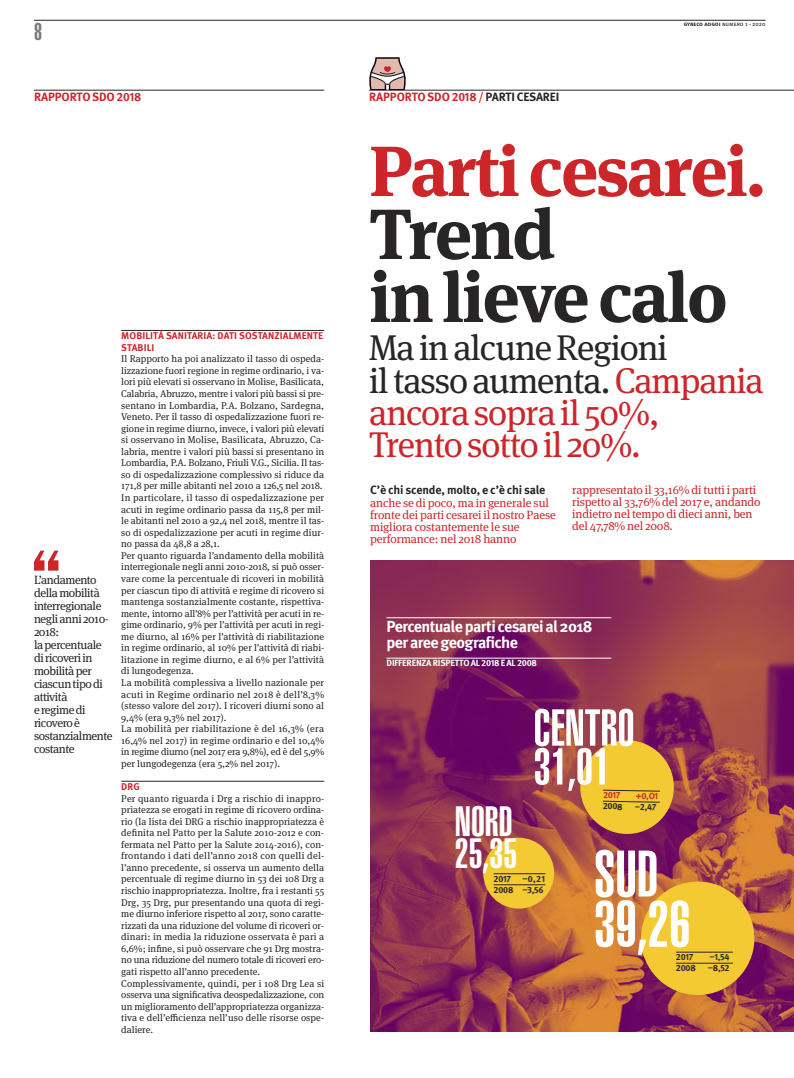
<style>
.page{position:relative;width:794px;height:1078px;background:#fff}
.page>*{position:absolute;margin:0;border:0;box-sizing:border-box;transform-origin:0 0}
.t1{font:700 70.8px/62.9px "Meta Serif OT";color:#272526}
.t2{font:700 70.8px "Meta Serif OT";color:#cc262a}
.t3{font:900 extra-condensed 64.5px/50.3px "Helvetica";color:#fff}
.t4{font:900 extra-condensed 50.9px/38.9px "Helvetica";color:#fff}
.t5{font:900 extra-condensed 41.6px/31.7px "Helvetica";color:#fff}
.t6{font:35.7px/32.2px "Meta Serif OT";letter-spacing:-.03em;color:#cc262a}
.t7{font:900 extra-condensed 24px "Helvetica";color:#7d7c7d}
.t8{font:700 16px/16px "Meta Pro";letter-spacing:-.035em;color:#fff}
.t9{font:12px/12px "Meta Serif OT";letter-spacing:-.01em;color:#cc262a}
.t10{font:12px/13px "Meta Serif OT";letter-spacing:-.035em;color:#272526}
.t11{font:700 12px "Meta Pro";letter-spacing:-.01em;color:#cc262a}
.t12{font:700 12px "Meta Pro";color:#272526}
.t13{font:9.8px/11.6px "Meta Serif OT";color:#272526}
.t14{font:700 9.8px/11.5px "Meta Pro";letter-spacing:.01em;color:#cc262a}
.t15{font:700 9px/11px "Meta Pro";letter-spacing:-.03em;color:#272526}
.t16{font:700 9px "Meta Pro";letter-spacing:-.02em;color:#fff}
.t17{font:700 9px "Meta Pro";color:#cc262a}
.t18{font:6px "Meta Pro";color:#272526}
.s1{font-weight:700}
.s2{color:#272526}
</style>
<div class="page">
<img style="left:370px;top:560px;width:424px;height:471px">
<div style="left:483px;top:837px;width:71px;height:71px;background:#f3ca32;border-radius:50%"></div>
<div style="left:580px;top:740px;width:94px;height:93px;background:#f3ca32;border-radius:50%"></div>
<div style="left:641px;top:881px;width:113px;height:113px;background:#f3ca32;border-radius:50%"></div>
<hr style="left:493px;top:873px;width:52px;height:1px;background:#272526">
<hr style="left:493px;top:884px;width:52px;height:1px;background:#272526">
<hr style="left:386px;top:617px;width:225px;height:1px;background:#fff">
<hr style="left:386px;top:657px;width:225px;height:1px;background:#fff">
<svg style="left:603px;top:789px;width:57px;height:2px"></svg>
<svg style="left:603px;top:800px;width:57px;height:2px"></svg>
<hr style="left:676px;top:951px;width:57px;height:1px;background:#272526">
<hr style="left:676px;top:962px;width:57px;height:1px;background:#272526">
<hr style="left:34px;top:20px;width:731px;height:1px;background:#272526">
<svg style="left:369px;top:57px;width:38px;height:33px"></svg>
<hr style="left:369px;top:90px;width:425px;height:1px;background:#272526">
<hr style="left:121px;top:330px;width:203px;height:1px;background:#272526">
<hr style="left:121px;top:780px;width:203px;height:1px;background:#272526">
<hr style="left:34px;top:90px;width:290px;height:1px;background:#272526">
<svg style="left:34px;top:550px;width:24px;height:20px"></svg>
<h3 class="t7" style="left:34px;top:23px;width:9px">8</h3>
<p class="t18" style="left:683px;top:22px;width:83px"><span class="s1">gyneco aogoi</span> numero 1 - 2020</p>
<p class="t11" style="left:34px;top:92px;width:109px">RAPPORTO SDO 2018</p>
<p class="t10" style="left:34px;top:573px;width:80px">L’andamento della mobilità interregionale negli anni 2010-<br>2018:<br>la percentuale di ricoveri in mobilità per ciascun tipo di attività<br>e regime di ricovero è sostanzialmente costante</p>
<p class="t14" style="left:121px;top:331px;width:203px">MOBILITÀ SANITARIA: DATI SOSTANZIALMENTE<br>STABILI</p>
<p class="t13" style="left:121px;top:354px;width:204px">Il Rapporto ha poi analizzato il tasso di ospeda&shy;lizzazione fuori regione in regime ordinario, i va&shy;lori più elevati si osservano in Molise, Basilicata, Calabria, Abruzzo, mentre i valori più bassi si pre&shy;sentano in Lombardia, P.A. Bolzano, Sardegna, Veneto. Per il tasso di ospedalizzazione fuori re&shy;gione in regime diurno, invece, i valori più elevati si osservano in Molise, Basilicata, Abruzzo, Ca&shy;labria, mentre i valori più bassi si presentano in Lombardia, P.A. Bolzano, Friuli V.G., Sicilia. Il tas&shy;so di ospedalizzazione complessivo si riduce da 171,8 per mille abitanti nel 2010 a 126,5 nel 2018.<br>In particolare, il tasso di ospedalizzazione per acuti in regime ordinario passa da 115,8 per mil&shy;le abitanti nel 2010 a 92,4 nel 2018, mentre il tas&shy;so di ospedalizzazione per acuti in regime diur&shy;no passa da 48,8 a 28,1.<br>Per quanto riguarda l’andamento della mobilità interregionale negli anni 2010-2018, si può osser&shy;vare come la percentuale di ricoveri in mobilità per ciascun tipo di attività e regime di ricovero si mantenga sostanzialmente costante, rispettiva&shy;mente, intorno all’8% per l’attività per acuti in re&shy;gime ordinario, 9% per l’attività per acuti in regi&shy;me diurno, al 16% per l’attività di riabilitazione in regime ordinario, al 10% per l’attività di riabi&shy;litazione in regime diurno, e al 6% per l’attività di lungodegenza.<br>La mobilità complessiva a livello nazionale per acuti in Regime ordinario nel 2018 è dell’8,3% (stesso valore del 2017). I ricoveri diurni sono al 9,4% (era 9,3% nel 2017).<br>La mobilità per riabilitazione è del 16,3% (era 16,4% nel 2017) in regime ordinario e del 10,4% in regime diurno (nel 2017 era 9,8%), ed è del 5,9% per lungodegenza (era 5,2% nel 2017).</p>
<p class="t14" style="left:121px;top:781px;width:20px">DRG</p>
<p class="t13" style="left:121px;top:793px;width:204px">Per quanto riguarda i Drg a rischio di inappro&shy;priatezza se erogati in regime di ricovero ordina&shy;rio (la lista dei DRG a rischio inappropriatezza è definita nel Patto per la Salute 2010-2012 e con&shy;fermata nel Patto per la Salute 2014-2016), con&shy;frontando i dati dell’anno 2018 con quelli del&shy;l’anno precedente, si osserva un aumento della percentuale di regime diurno in 53 dei 108 Drg a rischio inappropriatezza. Inoltre, fra i restanti 55<br>Drg, 35 Drg, pur presentando una quota di regi&shy;me diurno inferiore rispetto al 2017, sono caratte&shy;rizzati da una riduzione del volume di ricoveri or&shy;dinari: in media la riduzione osservata è pari a 6,6%; infine, si può osservare che 91 Drg mostra&shy;no una riduzione del numero totale di ricoveri ero&shy;gati rispetto all’anno precedente.<br>Complessivamente, quindi, per i 108 Drg Lea si osserva una significativa deospedalizzazione, con un miglioramento dell’appropriatezza organizza&shy;tiva e dell’efficienza nell’uso delle risorse ospe&shy;daliere.</p>
<p class="t11" style="left:369px;top:92px;width:192px">RAPPORTO SDO 2018 / <span class="s2">PARTI CESAREI</span></p>
<h1 class="t2" style="left:369px;top:144px;width:398px">Parti cesarei.</h1>
<h1 class="t1" style="left:369px;top:208px;width:360px">Trend<br>in lieve calo</h1>
<h3 class="t6" style="left:369px;top:334px;width:396px"><span class="s2">Ma in alcune Regioni<br>il tasso aumenta.</span> Campania ancora sopra il 50%,<br>Trento sotto il 20%.</h3>
<p class="t12" style="left:370px;top:485px;width:176px">C’è chi scende, molto, e c’è chi sale</p>
<p class="t9" style="left:370px;top:497px;width:187px">anche se di poco, ma in generale sul fronte dei parti cesarei il nostro Paese migliora costantemente le sue performance: nel 2018 hanno</p>
<p class="t9" style="left:572px;top:485px;width:190px">rappresentato il 33,16% di tutti i parti rispetto al 33,76% del 2017 e, andando indietro nel tempo di dieci anni, ben del 47,78% nel 2008.</p>
<h3 class="t8" style="left:386px;top:619px;width:208px">Percentuale parti cesarei al 2018 per aree geografiche</h3>
<p class="t16" style="left:386px;top:659px;width:152px">DIFFERENZA RISPETTO AL 2018 E AL 2008</p>
<h3 class="t4" style="left:533px;top:711px;width:102px">CENTRO<br>31,01</h3>
<p class="t17" style="left:603px;top:791px;width:19px;rotate:1deg">2017</p>
<p class="t17" style="left:636px;top:792px;width:24px;rotate:1deg">+0,O1</p>
<p class="t15" style="left:603px;top:801px;width:21px;rotate:1deg">2008</p>
<p class="t15" style="left:635px;top:801px;width:23px;rotate:1deg">–2,47</p>
<h3 class="t5" style="left:455px;top:808px;width:64px">NORD<br>25,35</h3>
<p class="t15" style="left:493px;top:873px;width:53px">2017 –0,21<br>2008 –3,56</p>
<h2 class="t3" style="left:594px;top:852px;width:98px">SUD<br>39,26</h2>
<p class="t15" style="left:676px;top:952px;width:19px">2017</p>
<p class="t15" style="left:709px;top:952px;width:22px">–1,54</p>
<p class="t15" style="left:676px;top:963px;width:21px">2008</p>
<p class="t15" style="left:708px;top:963px;width:23px">–8,52</p>
</div>
